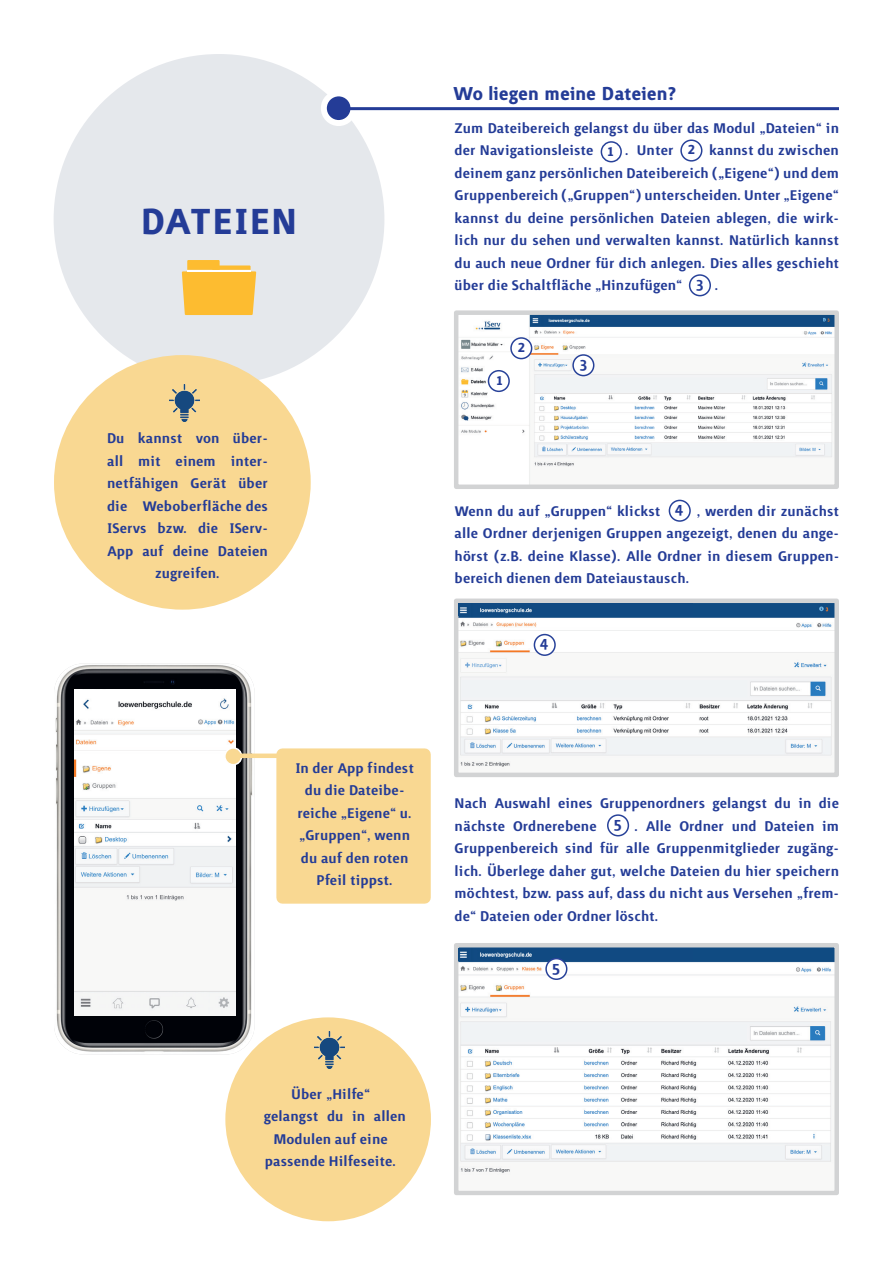
<style>
.page{position:relative;width:893px;height:1263px;background:#fff}
.page>*{position:absolute;margin:0;border:0;box-sizing:border-box;transform-origin:0 0}
.t1{font:700 46.5px "Surface";letter-spacing:.015em;color:#243c97}
.t2{font:700 24px "Surface";color:#243c97}
.t3{font:500 20.7px "Surface";color:#243c97;scale:.94 1}
.t4{font:500 18px/22.5px "Surface";color:#243c97;text-align:justify}
</style>
<div class="page">
<div style="left:54px;top:54px;width:330px;height:331px;background:#e5e8ec;border-radius:50%"></div>
<div style="left:54px;top:355px;width:257px;height:255px;background:#f9d892;border-radius:50%"></div>
<img style="left:169px;top:384px;width:31px;height:38px">
<svg style="left:324px;top:93px;width:29px;height:30px"></svg>
<div style="left:321px;top:90px;width:35px;height:36px;border:6px solid #fff;border-radius:50%"></div>
<div style="left:601px;top:141px;width:21px;height:21px;border:2px solid #284299;border-radius:50%"></div>
<div style="left:680px;top:139px;width:22px;height:23px;border:2px solid #284299;border-radius:50%"></div>
<hr style="left:347px;top:107px;width:492px;height:3px;background:#243c97">
<img style="left:54px;top:663px;width:201px;height:391px">
<img style="left:74px;top:689px;width:162px;height:326px">
<div style="left:225px;top:748px;width:17px;height:17px;background:#f9d892;border-radius:50%"></div>
<div style="left:224px;top:747px;width:18px;height:18px;border:2px solid #fff;border-radius:50%"></div>
<div style="left:237px;top:753px;width:169px;height:5px;background:#f9d892"></div>
<svg style="left:182px;top:260px;width:74px;height:55px;background:#fac147"></svg>
<hr style="left:187px;top:270px;width:64px;height:1px;background:#fff">
<img style="left:461px;top:315px;width:373px;height:169px">
<div style="left:454px;top:310px;width:385px;height:179px;border:4px solid #d2d3d4"></div>
<div style="left:488px;top:371px;width:21px;height:20px;background:#fff;border-radius:50%"></div>
<div style="left:488px;top:370px;width:22px;height:22px;border:2px solid #284299;border-radius:50%"></div>
<div style="left:511px;top:338px;width:21px;height:21px;background:#fff;border-radius:50%"></div>
<div style="left:510px;top:337px;width:22px;height:22px;border:2px solid #284299;border-radius:50%"></div>
<div style="left:532px;top:317px;width:291px;height:9px;background:#114a82"></div>
<div style="left:573px;top:355px;width:21px;height:21px;background:#fff;border-radius:50%"></div>
<div style="left:572px;top:354px;width:22px;height:22px;border:2px solid #284299;border-radius:50%"></div>
<div style="left:689px;top:274px;width:22px;height:22px;border:2px solid #284299;border-radius:50%"></div>
<div style="left:669px;top:500px;width:22px;height:22px;border:2px solid #284299;border-radius:50%"></div>
<div style="left:607px;top:814px;width:22px;height:22px;border:2px solid #284299;border-radius:50%"></div>
<div style="left:225px;top:1017px;width:206px;height:204px;background:#f9d892;border-radius:50%"></div>
<img style="left:315px;top:1031px;width:30px;height:38px">
<div style="left:276px;top:748px;width:155px;height:156px;background:#f9d892"></div>
<img style="left:459px;top:603px;width:375px;height:164px">
<div style="left:454px;top:598px;width:385px;height:179px;border:4px solid #d2d3d4"></div>
<img style="left:459px;top:604px;width:234px;height:12px">
<div style="left:534px;top:635px;width:21px;height:20px;background:#fff;border-radius:50%"></div>
<div style="left:534px;top:634px;width:22px;height:22px;border:2px solid #284299;border-radius:50%"></div>
<img style="left:459px;top:948px;width:375px;height:226px">
<div style="left:454px;top:943px;width:385px;height:252px;border:4px solid #d2d3d4"></div>
<img style="left:459px;top:948px;width:234px;height:12px">
<div style="left:546px;top:959px;width:21px;height:20px;background:#fff;border-radius:50%"></div>
<div style="left:545px;top:958px;width:22px;height:22px;border:2px solid #284299;border-radius:50%"></div>
<h1 class="t1" style="left:141px;top:201px;width:158px">DATEIEN</h1>
<p class="t4" style="left:107px;top:427px;width:162px;text-align:center">Du kannst von über&shy;all mit einem inter&shy;netfähigen Gerät über die Weboberfläche des<br>IServs bzw. die IServ-<br>App auf deine Dateien zugreifen.</p>
<h2 class="t2" style="left:453px;top:83px;width:225px">Wo liegen meine Dateien?</h2>
<p class="t4" style="left:455px;top:117px;width:386px">Zum Dateibereich gelangst du über das Modul „Dateien“ in der Navigationsleiste</p>
<p class="t4" style="left:455px;top:140px;width:386px;text-indent:255px">kannst du zwischen deinem ganz persönlichen Dateibereich („Eigene“) und dem Gruppenbereich („Gruppen“) unterscheiden. Unter „Eigene“ kannst du deine persönlichen Dateien ablegen, die wirk&shy;lich nur du sehen und verwalten kannst. Natürlich kannst du auch neue Ordner für dich anlegen. Dies alles geschieht über die Schaltfläche „Hinzufügen“</p>
<p class="t3" style="left:607px;top:141px;width:9px">1</p>
<p class="t3" style="left:688px;top:139px;width:10px">2</p>
<p class="t4" style="left:625px;top:140px;width:50px">. Unter</p>
<p class="t3" style="left:696px;top:274px;width:10px">3</p>
<p class="t4" style="left:715px;top:275px;width:5px">.</p>
<p class="t3" style="left:496px;top:370px;width:9px">1</p>
<p class="t3" style="left:517px;top:337px;width:10px">2</p>
<p class="t3" style="left:579px;top:354px;width:10px">3</p>
<p class="t4" style="left:455px;top:500px;width:207px">Wenn du auf „Gruppen“ klickst</p>
<p class="t4" style="left:455px;top:500px;width:386px;text-indent:242px">, werden dir zunächst alle Ordner derjenigen Gruppen angezeigt, denen du ange&shy;hörst (z.B. deine Klasse). Alle Ordner in diesem Gruppen&shy;bereich dienen dem Dateiaustausch.</p>
<p class="t3" style="left:674px;top:499px;width:11px">4</p>
<p class="t3" style="left:539px;top:633px;width:11px">4</p>
<p class="t4" style="left:295px;top:757px;width:120px;text-align:center">In der App findest du die Dateibe&shy;reiche „Eigene“ u. „Gruppen“, wenn du auf den roten<br>Pfeil tippst.</p>
<p class="t4" style="left:455px;top:792px;width:386px">Nach Auswahl eines Gruppenordners gelangst du in die nächste Ordnerebene</p>
<p class="t4" style="left:455px;top:815px;width:386px;text-indent:180px">. Alle Ordner und Dateien im Gruppenbereich sind für alle Gruppenmitglieder zugäng&shy;lich. Überlege daher gut, welche Dateien du hier speichern möchtest, bzw. pass auf, dass du nicht aus Versehen „frem&shy;de“ Dateien oder Ordner löscht.</p>
<p class="t3" style="left:614px;top:814px;width:10px">5</p>
<p class="t3" style="left:552px;top:957px;width:10px">5</p>
<p class="t4" style="left:264px;top:1083px;width:144px;text-align:center">Über „Hilfe“<br>gelangst du in allen<br>Modulen auf eine passende Hilfeseite.</p>
</div>
